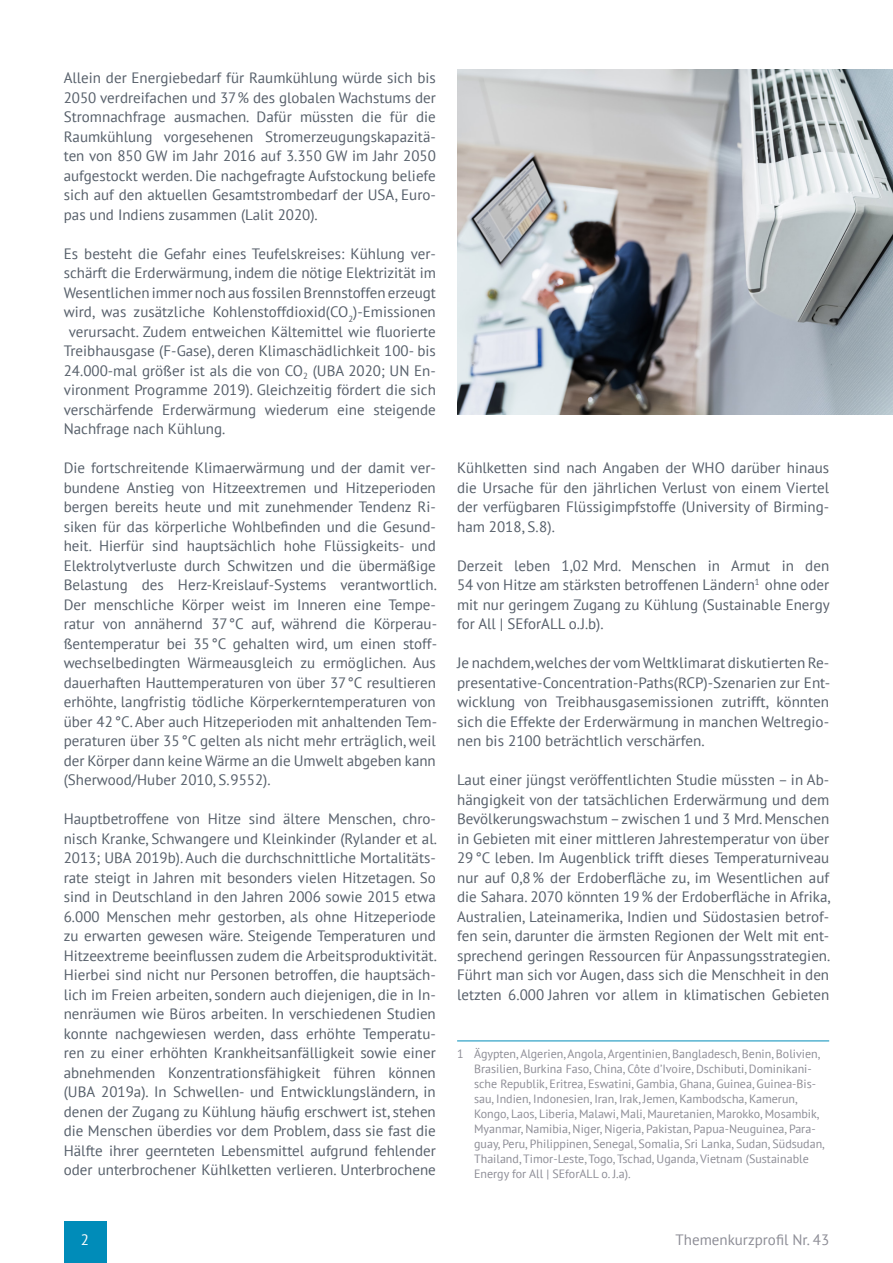
<style>
.page{position:relative;width:893px;height:1263px;background:#fff}
.page>*{position:absolute;margin:0;border:0;box-sizing:border-box;transform-origin:0 0}
.Textkörper{font:15px/19.5px "PT Sans";color:#565f6a;text-align:justify}
.t1{font:15px "PT Sans";color:#8d8d96}
.Seitenzahl{font:15px "PT Sans";color:#fff}
.Fußnote{font:12px/15px "PT Sans";color:#8d8d96}
</style>
<div class="page">
<div style="left:64px;top:1221px;width:42px;height:42px;background:#008cb9"></div>
<hr style="left:457px;top:1041px;width:372px;height:1px;background:#008cb9">
<img style="left:457px;top:70px;width:436px;height:345px">
<p class="Textkörper" style="left:64px;top:68px;width:374px">Allein der Energiebedarf für Raumkühlung würde sich bis 2050 verdreifachen und 37% des globalen Wachstums der Stromnachfrage ausmachen. Dafür müssten die für die Raumkühlung vorgesehenen Stromerzeugungskapazitä&shy;ten von 850 GW im Jahr 2016 auf 3.350 GW im Jahr 2050 aufgestockt werden. Die nachgefragte Aufstockung beliefe sich auf den aktuellen Gesamtstrombedarf der USA, Euro&shy;pas und Indiens zusammen (Lalit 2020).</p>
<p class="Textkörper" style="left:64px;top:243px;width:374px">Es besteht die Gefahr eines Teufelskreises: Kühlung ver-</p>
<p class="Textkörper" style="left:64px;top:263px;width:374px">schärft die Erderwärmung, indem die nötige Elektrizität im</p>
<p class="Textkörper" style="left:64px;top:282px;width:374px">Wesentlichen immer noch aus fossilen Brennstoffen erzeugt</p>
<p class="Textkörper" style="left:64px;top:302px;width:374px">wird, was zusätzliche Kohlenstoffdioxid(CO<sub>2</sub>)-Emissionen</p>
<p class="Textkörper" style="left:69px;top:321px;width:369px">verursacht. Zudem entweichen Kältemittel wie fluorierte</p>
<p class="Textkörper" style="left:64px;top:341px;width:374px">Treibhausgase (F-Gase), deren Klimaschädlichkeit 100- bis</p>
<p class="Textkörper" style="left:64px;top:360px;width:374px">24.000-mal größer ist als die von CO<sub>2</sub> (UBA 2020; UN En-</p>
<p class="Textkörper" style="left:64px;top:380px;width:374px">vironment Programme 2019). Gleichzeitig fördert die sich</p>
<p class="Textkörper" style="left:64px;top:399px;width:374px">verschärfende Erderwärmung wiederum eine steigende</p>
<p class="Textkörper" style="left:64px;top:419px;width:163px">Nachfrage nach Kühlung.</p>
<p class="Textkörper" style="left:64px;top:458px;width:375px">Die fortschreitende Klimaerwärmung und der damit ver&shy;bundene Anstieg von Hitzeextremen und Hitzeperioden bergen bereits heute und mit zunehmender Tendenz Ri&shy;siken für das körperliche Wohlbefinden und die Gesund&shy;heit. Hierfür sind hauptsächlich hohe Flüssigkeits- und Elektrolytverluste durch Schwitzen und die übermäßige Belastung des Herz-Kreislauf-Systems verantwortlich.<br>Der menschliche Körper weist im Inneren eine Tempe&shy;ratur von annähernd 37°C auf, während die Körperau&shy;ßentemperatur bei 35°C gehalten wird, um einen stoff&shy;wechselbedingten Wärmeausgleich zu ermöglichen. Aus dauerhaften Hauttemperaturen von über 37°C resultieren erhöhte, langfristig tödliche Körperkerntemperaturen von über 42°C. Aber auch Hitzeperioden mit anhaltenden Tem&shy;peraturen über 35°C gelten als nicht mehr erträglich, weil der Körper dann keine Wärme an die Umwelt abgeben kann (Sherwood/Huber 2010, S.9552).</p>
<p class="Textkörper" style="left:64px;top:809px;width:375px">Hauptbetroffene von Hitze sind ältere Menschen, chro&shy;nisch Kranke, Schwangere und Kleinkinder (Rylander et al.<br>2013; UBA 2019b). Auch die durchschnittliche Mortalitäts&shy;rate steigt in Jahren mit besonders vielen Hitzetagen. So sind in Deutschland in den Jahren 2006 sowie 2015 etwa 6.000 Menschen mehr gestorben, als ohne Hitzeperiode zu erwarten gewesen wäre. Steigende Temperaturen und Hitzeextreme beeinflussen zudem die Arbeitsproduktivität.<br>Hierbei sind nicht nur Personen betroffen, die hauptsäch&shy;lich im Freien arbeiten, sondern auch diejenigen, die in In&shy;nenräumen wie Büros arbeiten. In verschiedenen Studien konnte nachgewiesen werden, dass erhöhte Temperatu&shy;ren zu einer erhöhten Krankheitsanfälligkeit sowie einer abnehmenden Konzentrationsfähigkeit führen können (UBA 2019a). In Schwellen- und Entwicklungsländern, in denen der Zugang zu Kühlung häufig erschwert ist, stehen die Menschen überdies vor dem Problem, dass sie fast die Hälfte ihrer geernteten Lebensmittel aufgrund fehlender oder unterbrochener Kühlketten verlieren. Unterbrochene</p>
<p class="Textkörper" style="left:457px;top:458px;width:374px">Kühlketten sind nach Angaben der WHO darüber hinaus die Ursache für den jährlichen Verlust von einem Viertel der verfügbaren Flüssigimpfstoffe (University of Birming&shy;ham 2018, S.8).</p>
<p class="Textkörper" style="left:457px;top:555px;width:374px">Derzeit leben 1,02 Mrd. Menschen in Armut in den 54 von Hitze am stärksten betroffenen Ländern<sup>1</sup> ohne oder mit nur geringem Zugang zu Kühlung (Sustainable Energy for All | SEforALL o.J.b).</p>
<p class="Textkörper" style="left:457px;top:653px;width:375px">Je nachdem, welches der vom Weltklimarat diskutierten Re&shy;presentative-Concentration-Paths(RCP)-Szenarien zur Ent&shy;wicklung von Treibhausgasemissionen zutrifft, könnten sich die Effekte der Erderwärmung in manchen Weltregio&shy;nen bis 2100 beträchtlich verschärfen.</p>
<p class="Textkörper" style="left:457px;top:770px;width:375px">Laut einer jüngst veröffentlichten Studie müssten – in Ab&shy;hängigkeit von der tatsächlichen Erderwärmung und dem Bevölkerungswachstum – zwischen 1 und 3 Mrd. Menschen in Gebieten mit einer mittleren Jahrestemperatur von über 29°C leben. Im Augenblick trifft dieses Temperaturniveau nur auf 0,8% der Erdoberfläche zu, im Wesentlichen auf die Sahara. 2070 könnten 19% der Erdoberfläche in Afrika, Australien, Lateinamerika, Indien und Südostasien betrof&shy;fen sein, darunter die ärmsten Regionen der Welt mit ent&shy;sprechend geringen Ressourcen für Anpassungsstrategien.<br>Führt man sich vor Augen, dass sich die Menschheit in den letzten 6.000 Jahren vor allem in klimatischen Gebieten</p>
<p class="Fußnote" style="left:474px;top:1046px;width:352px;text-indent:-17px">1 Ägypten, Algerien, Angola, Argentinien, Bangladesch, Benin, Bolivien, Brasilien, Burkina Faso, China, Côte d’Ivoire, Dschibuti, Dominikani&shy;sche Republik, Eritrea, Eswatini, Gambia, Ghana, Guinea, Guinea-Bis&shy;sau, Indien, Indonesien, Iran, Irak, Jemen, Kambodscha, Kamerun, Kongo, Laos, Liberia, Malawi, Mali, Mauretanien, Marokko, Mosambik, Myanmar, Namibia, Niger, Nigeria, Pakistan, Papua-Neuguinea, Para&shy;guay, Peru, Philippinen, Senegal, Somalia, Sri Lanka, Sudan, Südsudan, Thailand, Timor-Leste, Togo, Tschad, Uganda, Vietnam (Sustainable Energy for All | SEforALL o. J.a).</p>
<p class="Seitenzahl" style="left:81px;top:1230px;width:10px">2</p>
<p class="t1" style="left:675px;top:1230px;width:155px">Themenkurzprofil Nr. 43</p>
</div>
